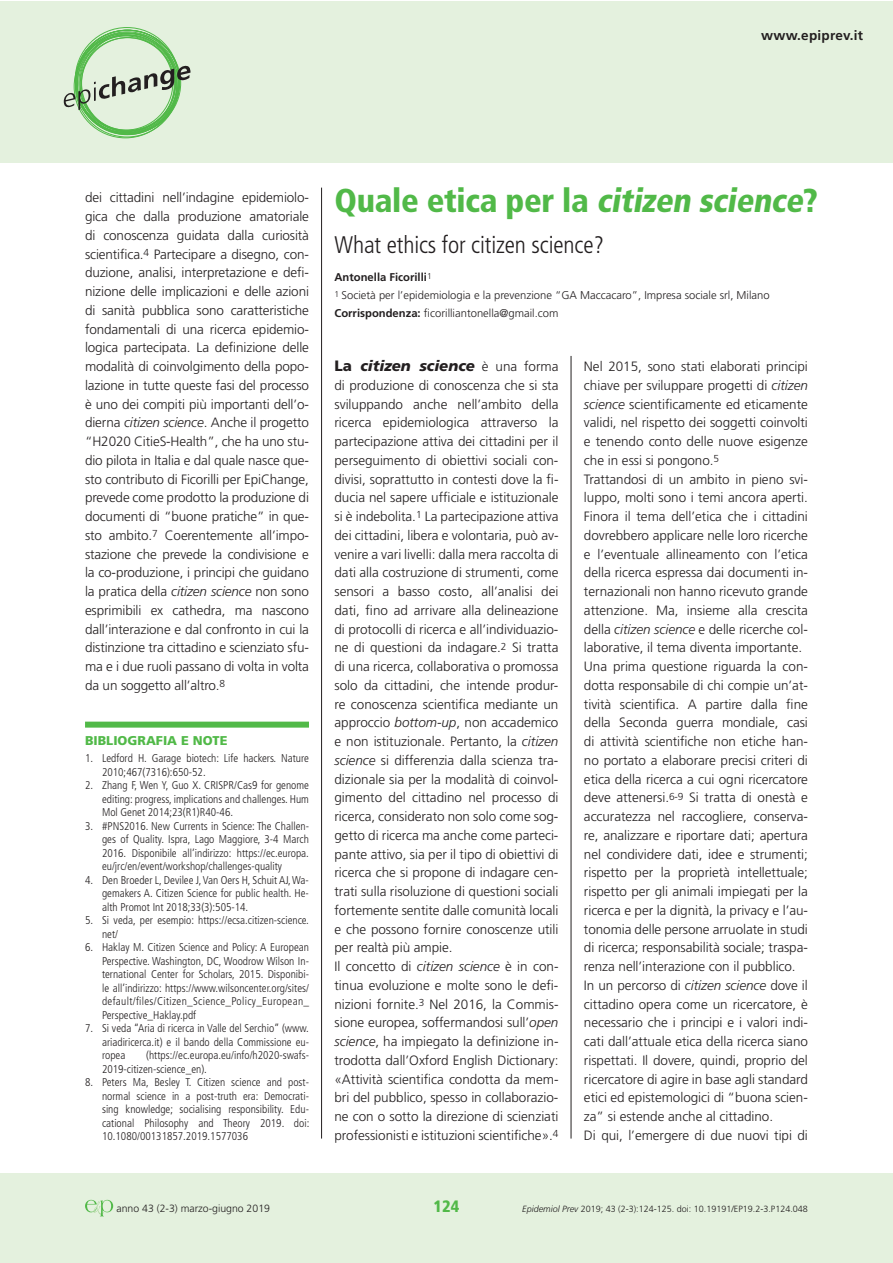
<style>
.page{position:relative;width:893px;height:1263px;background:#fff}
.page>*{position:absolute;margin:0;border:0;box-sizing:border-box;transform-origin:0 0}
.t1{font:900 condensed 33px "Frutiger";color:#51b948}
.t2{font:300 condensed 24px "Frutiger";letter-spacing:-.005em;color:#231f20}
.t3{font:900 condensed 16.5px "Frutiger";color:#51b948}
.t4{font:italic 900 15px "Frutiger";letter-spacing:-.005em;color:#231f20}
.t5{font:300 13.5px/18.8px "Frutiger";letter-spacing:-.005em;color:#231f20}
.t6{font:700 13.5px "Frutiger";letter-spacing:.02em;color:#231f20}
.t7{font:900 12.75px "Frutiger";color:#51b948}
.t8{font:300 condensed 11.25px/13.5px "Frutiger";color:#231f20;text-align:justify}
.t9{font:300 11.25px/17.7px "Frutiger";color:#231f20}
.t10{font:300 10.5px "Frutiger";color:#231f20}
.t11{font:300 9px "Frutiger";color:#231f20}
.s1{font-style:italic}
.s2{font-weight:700}
.s3{font-style:normal}
.s4{font-weight:300;font-style:normal;font-size:13.5px}
</style>
<div class="page">
<div style="left:0;top:1px;width:892px;height:162px;background:#e4f1de"></div>
<svg style="left:64px;top:27px;width:126px;height:111px"></svg>
<div style="left:0;top:1173px;width:892px;height:90px;background:#e4f1de"></div>
<hr style="left:321px;top:188px;width:1px;height:950px;background:#231f20">
<hr style="left:571px;top:356px;width:1px;height:782px;background:#231f20">
<div style="left:85px;top:722px;width:224px;height:6px;background:#51b948"></div>
<svg style="left:85px;top:1200px;width:28px;height:16px"></svg>
<p class="t6" style="left:761px;top:28px;width:104px">www.epiprev.it</p>
<p class="t5" style="left:85px;top:188px;width:225px;text-align:justify">dei cittadini nell’indagine epidemiolo&shy;gica che dalla produzione amatoriale di conoscenza guidata dalla curiosità scientifica.<sup>4</sup> Partecipare a disegno, con&shy;duzione, analisi, interpretazione e defi&shy;nizione delle implicazioni e delle azioni di sanità pubblica sono caratteristiche fondamentali di una ricerca epidemio&shy;logica partecipata. La definizione delle modalità di coinvolgimento della popo&shy;lazione in tutte queste fasi del processo è uno dei compiti più importanti dell’o&shy;dierna <span class="s1">citizen science</span>. Anche il progetto “H2020 CitieS-Health”, che ha uno stu&shy;dio pilota in Italia e dal quale nasce que&shy;sto contributo di Ficorilli per EpiChange, prevede come prodotto la produzione di documenti di “buone pratiche” in que&shy;sto ambito.<sup>7</sup> Coerentemente all’impo&shy;stazione che prevede la condivisione e la co-produzione, i principi che guidano la pratica della <span class="s1">citizen science</span> non sono esprimibili ex cathedra, ma nascono dall’interazione e dal confronto in cui la distinzione tra cittadino e scienziato sfu&shy;ma e i due ruoli passano di volta in volta da un soggetto all’altro.<sup>8</sup></p>
<p class="t7" style="left:85px;top:732px;width:144px">BIBLIOGRAFIA E NOTE</p>
<p class="t8" style="left:102px;top:752px;width:208px;text-indent:-17px">1. Ledford H. Garage biotech: Life hackers. Nature<br>2010;467(7316):650-52.</p>
<p class="t8" style="left:102px;top:779px;width:208px;text-indent:-17px">2. Zhang F, Wen Y, Guo X. CRISPR/Cas9 for genome editing: progress, implications and challenges. Hum Mol Genet 2014;23(R1)R40-46.</p>
<p class="t8" style="left:102px;top:819px;width:208px;text-indent:-17px">3. #PNS2016. New Currents in Science: The Challen&shy;ges of Quality. Ispra, Lago Maggiore, 3-4 March 2016. Disponibile all’indirizzo: https://ec.europa. eu/jrc/en/event/workshop/challenges-quality</p>
<p class="t8" style="left:102px;top:873px;width:208px;text-indent:-17px">4. Den Broeder L, Devilee J, Van Oers H, Schuit AJ, Wa&shy;gemakers A. Citizen Science for public health. He&shy;alth Promot Int 2018;33(3):505-14.</p>
<p class="t8" style="left:102px;top:914px;width:208px;text-indent:-17px">5. Si veda, per esempio: https://ecsa.citizen-science. net/</p>
<p class="t8" style="left:102px;top:941px;width:209px;text-indent:-17px">6. Haklay M. Citizen Science and Policy: A European Perspective. Washington, DC, Woodrow Wilson In&shy;ternational Center for Scholars, 2015. Disponibi&shy;le all’indirizzo: https://www.wilsoncenter.org/sites/ default/files/Citizen_Science_Policy_European_ Perspective_Haklay.pdf</p>
<p class="t8" style="left:102px;top:1022px;width:208px;text-indent:-17px">7. Si veda “Aria di ricerca in Valle del Serchio” (www. ariadiricerca.it) e il bando della Commissione eu&shy;ropea</p>
<p class="t8" style="left:102px;top:1049px;width:208px;text-indent:44px">(https://ec.europa.eu/info/h2020-swafs-<br>2019-citizen-science_en).</p>
<p class="t8" style="left:102px;top:1076px;width:209px;text-indent:-17px">8. Peters Ma, Besley T. Citizen science and post&shy;normal science in a post-truth era: Democrati&shy;sing knowledge; socialising responsibility. Edu&shy;cational Philosophy and Theory 2019. doi:<br>10.1080/00131857.2019.1577036</p>
<p class="t10" style="left:117px;top:1202px;width:155px">anno 43 (2-3) marzo-giugno 2019</p>
<h1 class="t1" style="left:334px;top:181px;width:485px">Q u a l e e t i c a p e r l a <span class="s1">citizen science</span>?</h1>
<h2 class="t2" style="left:334px;top:232px;width:271px">What ethics for citizen science?</h2>
<p class="t9" style="left:334px;top:268px;width:437px"><span class="s2">Antonella Ficorilli</span><sup>1<br>1</sup> Società per l’epidemiologia e la prevenzione “GA Maccacaro”, Impresa sociale srl, Milano<br><span class="s2">Corrispondenza:</span> ficorilliantonella@gmail.com</p>
<p class="t4" style="left:334px;top:357px;width:225px"><span class="s3">La</span> citizen science <span class="s4">è una forma</span></p>
<p class="t5" style="left:334px;top:376px;width:225px">di produzione di conoscenza che si sta sviluppando anche nell’ambito della ricerca epidemiologica attraverso la partecipazione attiva dei cittadini per il perseguimento di obiettivi sociali con&shy;divisi, soprattutto in contesti dove la fi&shy;ducia nel sapere ufficiale e istituzionale si è indebolita.<sup>1</sup> La partecipazione attiva dei cittadini, libera e volontaria, può av&shy;venire a vari livelli: dalla mera raccolta di dati alla costruzione di strumenti, come sensori a basso costo, all’analisi dei dati, fino ad arrivare alla delineazione di protocolli di ricerca e all’individuazio&shy;ne di questioni da indagare.<sup>2</sup> Si tratta di una ricerca, collaborativa o promossa solo da cittadini, che intende produr&shy;re conoscenza scientifica mediante un approccio <span class="s1">bottom-up</span>, non accademico e non istituzionale. Pertanto, la <span class="s1">citizen science</span> si differenzia dalla scienza tra&shy;dizionale sia per la modalità di coinvol&shy;gimento del cittadino nel processo di ricerca, considerato non solo come sog&shy;getto di ricerca ma anche come parteci&shy;pante attivo, sia per il tipo di obiettivi di ricerca che si propone di indagare cen&shy;trati sulla risoluzione di questioni sociali fortemente sentite dalle comunità locali e che possono fornire conoscenze utili per realtà più ampie.<br>Il concetto di <span class="s1">citizen science</span> è in con&shy;tinua evoluzione e molte sono le defi&shy;nizioni fornite.<sup>3</sup> Nel 2016, la Commis&shy;sione europea, soffermandosi sull’<span class="s1">open science</span>, ha impiegato la definizione in&shy;trodotta dall’Oxford English Dictionary: «Attività scientifica condotta da mem&shy;bri del pubblico, spesso in collaborazio&shy;ne con o sotto la direzione di scienziati professionisti e istituzioni scientifiche».<sup>4</sup></p>
<p class="t5" style="left:584px;top:357px;width:225px">Nel 2015, sono stati elaborati principi chiave per sviluppare progetti di <span class="s1">citizen science</span> scientificamente ed eticamente validi, nel rispetto dei soggetti coinvolti e tenendo conto delle nuove esigenze che in essi si pongono.<sup>5<br></sup>Trattandosi di un ambito in pieno svi&shy;luppo, molti sono i temi ancora aperti.<br>Finora il tema dell’etica che i cittadini dovrebbero applicare nelle loro ricerche e l’eventuale allineamento con l’etica della ricerca espressa dai documenti in&shy;ternazionali non hanno ricevuto grande attenzione. Ma, insieme alla crescita della <span class="s1">citizen science</span> e delle ricerche col&shy;laborative, il tema diventa importante.<br>Una prima questione riguarda la con&shy;dotta responsabile di chi compie un’at&shy;tività scientifica. A partire dalla fine della Seconda guerra mondiale, casi di attività scientifiche non etiche han&shy;no portato a elaborare precisi criteri di etica della ricerca a cui ogni ricercatore deve attenersi.<sup>6-9</sup> Si tratta di onestà e accuratezza nel raccogliere, conserva&shy;re, analizzare e riportare dati; apertura nel condividere dati, idee e strumenti; rispetto per la proprietà intellettuale; rispetto per gli animali impiegati per la ricerca e per la dignità, la privacy e l’au&shy;tonomia delle persone arruolate in studi di ricerca; responsabilità sociale; traspa&shy;renza nell’interazione con il pubblico.<br>In un percorso di <span class="s1">citizen science</span> dove il cittadino opera come un ricercatore, è necessario che i principi e i valori indi&shy;cati dall’attuale etica della ricerca siano rispettati. Il dovere, quindi, proprio del ricercatore di agire in base agli standard etici ed epistemologici di “buona scien&shy;za” si estende anche al cittadino.<br>Di qui, l’emergere di due nuovi tipi di</p>
<p class="t3" style="left:434px;top:1196px;width:27px">124</p>
<p class="t11" style="left:522px;top:1204px;width:287px"><span class="s1">Epidemiol Prev</span> 2019; 43 (2-3):124-125. doi: 10.19191/EP19.2-3.P124.048</p>
</div>
